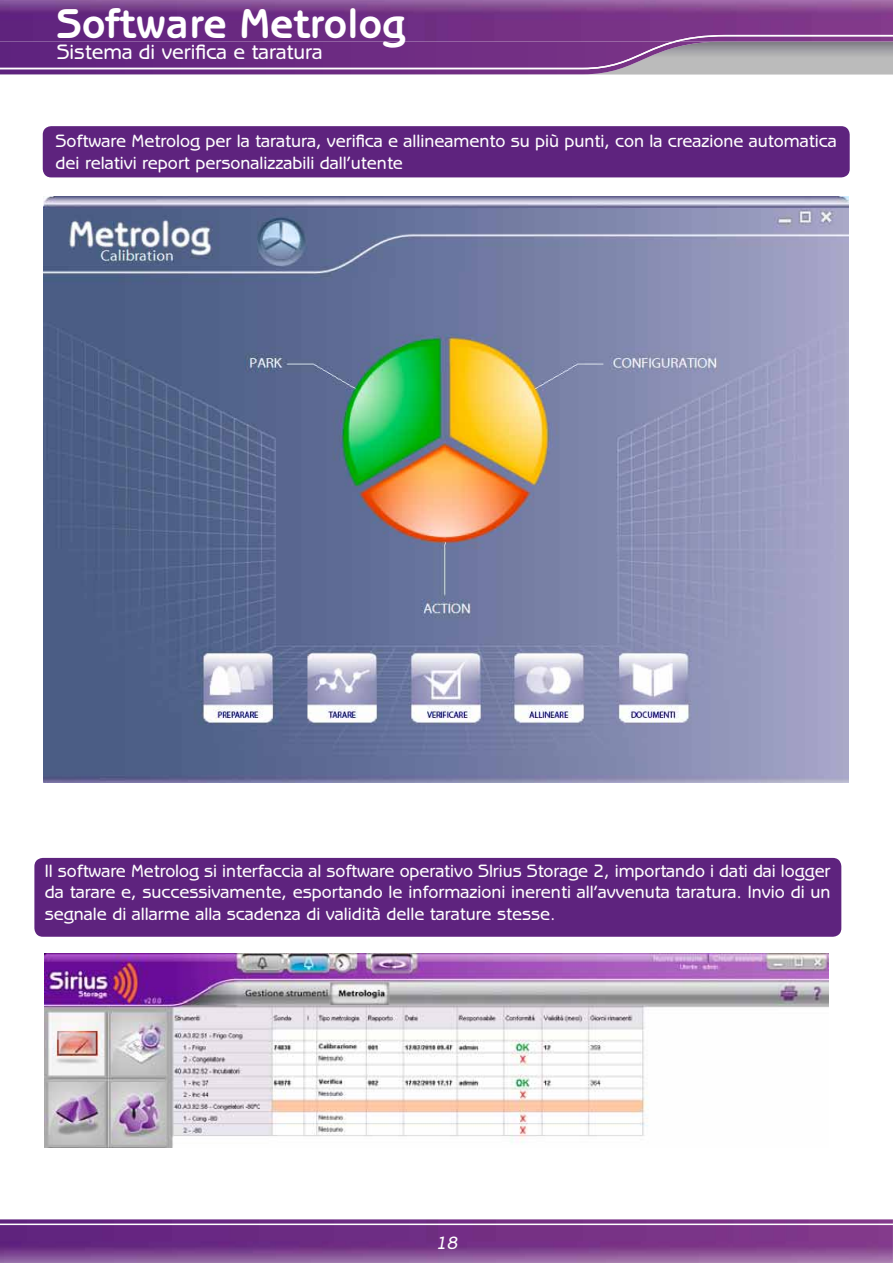
<style>
.page{position:relative;width:893px;height:1263px;background:#fff}
.page>*{position:absolute;margin:0;border:0;box-sizing:border-box;transform-origin:0 0}
.t1{font:700 42px "Benguiat Gothic Std";color:#fff}
.t2{font:500 21px "Benguiat Gothic Std";color:#fff}
.t3{font:500 18px/21.6px "Benguiat Gothic Std";color:#fff;text-align:justify}
.t4{font:italic 500 18px "Benguiat Gothic Std";color:#fff}
</style>
<div class="page">
<svg style="left:0;top:69px;width:893px;height:5px;background:#8d659c"></svg>
<svg style="left:0;top:0;width:893px;height:69px;background:#7c448d"></svg>
<img style="left:673px;top:35px;width:220px;height:6px">
<img style="left:44px;top:197px;width:804px;height:585px">
<div style="left:43px;top:126px;width:807px;height:51px;background:#5e237e;border-radius:9px"></div>
<div style="left:34px;top:858px;width:807px;height:79px;background:#5e237e;border-radius:9px"></div>
<img style="left:44px;top:954px;width:785px;height:194px">
<img style="left:0;top:1219px;width:893px;height:44px">
<h1 class="t1" style="left:57px;top:0;width:350px">Software Metrolog</h1>
<p class="t2" style="left:57px;top:40px;width:267px">Sistema di verifica e taratura</p>
<p class="t3" style="left:56px;top:130px;width:783px">Software Metrolog per la taratura, verifica e allineamento su più punti, con la creazione automatica dei relativi report personalizzabili dall’utente</p>
<p class="t3" style="left:45px;top:860px;width:787px">Il software Metrolog si interfaccia al software operativo SIrius Storage 2, importando i dati dai logger da tarare e, successivamente, esportando le informazioni inerenti all’avvenuta taratura. Invio di un segnale di allarme alla scadenza di validità delle tarature stesse.</p>
<p class="t4" style="left:435px;top:1232px;width:23px">18</p>
</div>
